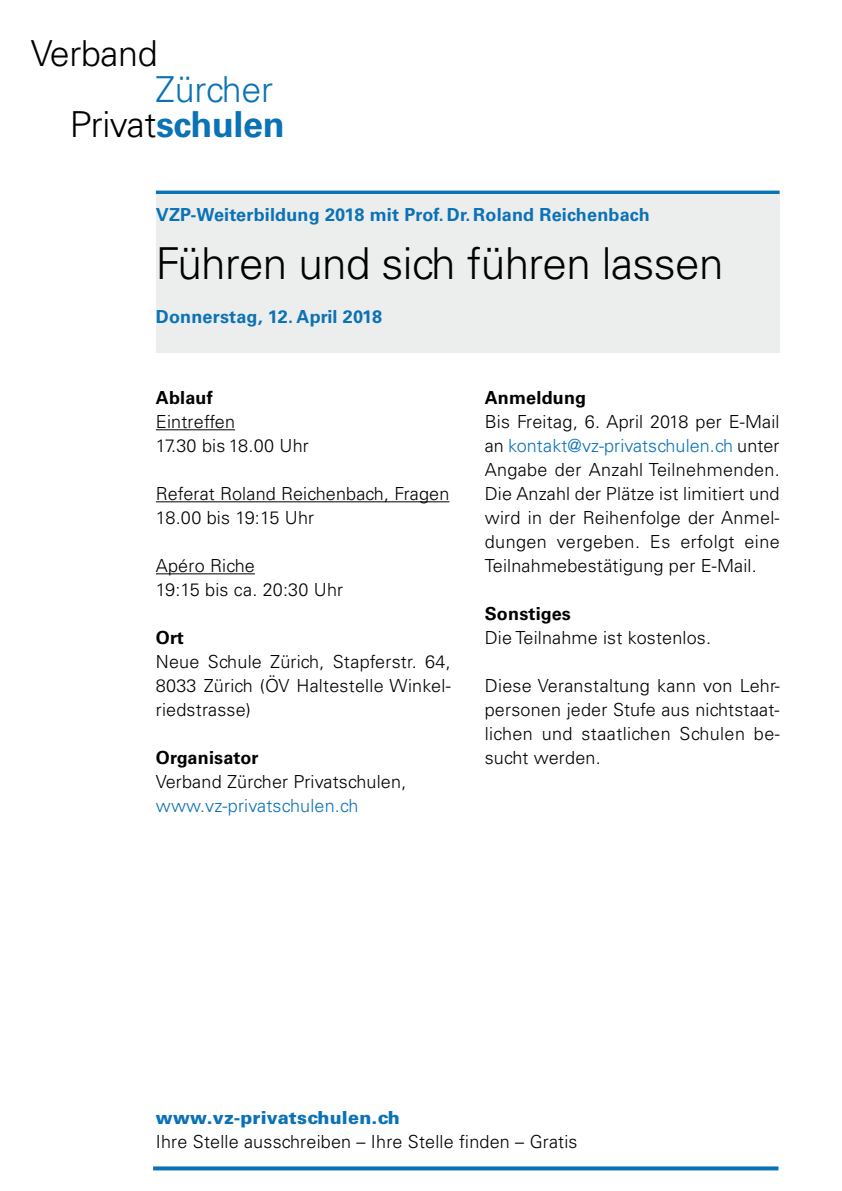
<style>
.page{position:relative;width:842px;height:1191px;background:#fff}
.page>*{position:absolute;margin:0;border:0;box-sizing:border-box;transform-origin:0 0}
.t1{font:300 44px "Univers LT Std";letter-spacing:-.015em;color:#000}
.t2{font:300 35.8px/35px "Univers LT Std";letter-spacing:-.01em;color:#0b72b5}
.t3{font:300 35.8px "Univers LT Std";letter-spacing:-.01em;color:#000}
.t4{font:300 18px/24px "Univers LT Std";letter-spacing:.01em;color:#000}
.t5{font:700 18px "Univers LT Std";letter-spacing:.01em;color:#0b72b5}
.t6{font:700 18px "Univers LT Std";letter-spacing:.01em;color:#000}
.t7{font:300 18px "Univers LT Std";letter-spacing:.01em;color:#0b72b5}
.t8{font:900 18px "Univers LT Std";letter-spacing:.01em;color:#0b72b5}
.s1{color:#000}
.s2{font-weight:700}
.s3{color:#0b72b5}
</style>
<div class="page">
<hr style="left:156px;top:429px;width:79px;height:1px;background:#000">
<hr style="left:156px;top:501px;width:293px;height:1px;background:#000">
<hr style="left:156px;top:573px;width:99px;height:1px;background:#000">
<svg style="left:156px;top:190px;width:624px;height:4px;background:#2c85bf"></svg>
<svg style="left:153px;top:1166px;width:625px;height:4px;background:#2581bc"></svg>
<div style="left:156px;top:194px;width:624px;height:159px;background:#eceded"></div>
<h2 class="t3" style="left:31px;top:32px;width:128px">Verband</h2>
<h2 class="t2" style="left:70px;top:72px;width:216px;text-indent:85px">Zürcher<br><span class="s1">Privat</span><span class="s2">schulen</span></h2>
<p class="t5" style="left:156px;top:204px;width:495px">VZP-Weiterbildung 2018 mit Prof. Dr.Roland Reichenbach</p>
<h1 class="t1" style="left:156px;top:237px;width:569px">Führen und sich führen lassen</h1>
<p class="t5" style="left:156px;top:306px;width:228px">Donnerstag, 12. April 2018</p>
<p class="t6" style="left:156px;top:387px;width:58px">Ablauf</p>
<p class="t4" style="left:156px;top:409px;width:155px">Eintreffen<br>17.30 bis 18.00 Uhr</p>
<p class="t4" style="left:156px;top:481px;width:295px">Referat Roland Reichenbach, Fragen<br>18.00 bis 19:15 Uhr</p>
<p class="t4" style="left:156px;top:553px;width:189px">Apéro Riche<br>19:15 bis ca. 20:30 Uhr</p>
<p class="t6" style="left:156px;top:627px;width:30px">Ort</p>
<p class="t4" style="left:156px;top:649px;width:296px;text-align:justify">Neue Schule Zürich, Stapferstr. 64, 8033 Zürich (ÖV Haltestelle Winkel&shy;riedstrasse)</p>
<p class="t6" style="left:156px;top:747px;width:104px">Organisator</p>
<p class="t4" style="left:156px;top:769px;width:252px">Verband Zürcher Privatschulen,</p>
<p class="t7" style="left:156px;top:795px;width:204px">www.vz-privatschulen.ch</p>
<p class="t6" style="left:485px;top:387px;width:103px">Anmeldung</p>
<p class="t4" style="left:485px;top:409px;width:296px;text-align:justify">Bis Freitag, 6. April 2018 per E-Mail an <span class="s3">kontakt@vz-privatschulen.ch</span> unter Angabe der Anzahl Teilnehmenden.<br>Die Anzahl der Plätze ist limitiert und wird in der Reihenfolge der Anmel&shy;dungen vergeben. Es erfolgt eine Teilnahmebestätigung per E-Mail.</p>
<p class="t6" style="left:485px;top:603px;width:88px">Sonstiges</p>
<p class="t4" style="left:485px;top:625px;width:228px">Die Teilnahme ist kostenlos.</p>
<p class="t4" style="left:485px;top:673px;width:296px;text-align:justify">Diese Veranstaltung kann von Lehr&shy;personen jeder Stufe aus nichtstaat&shy;lichen und staatlichen Schulen be&shy;sucht werden.</p>
<p class="t8" style="left:156px;top:1106px;width:246px">www.vz-privatschulen.ch</p>
<p class="t4" style="left:156px;top:1129px;width:423px">Ihre Stelle ausschreiben – Ihre Stelle finden – Gratis</p>
</div>
